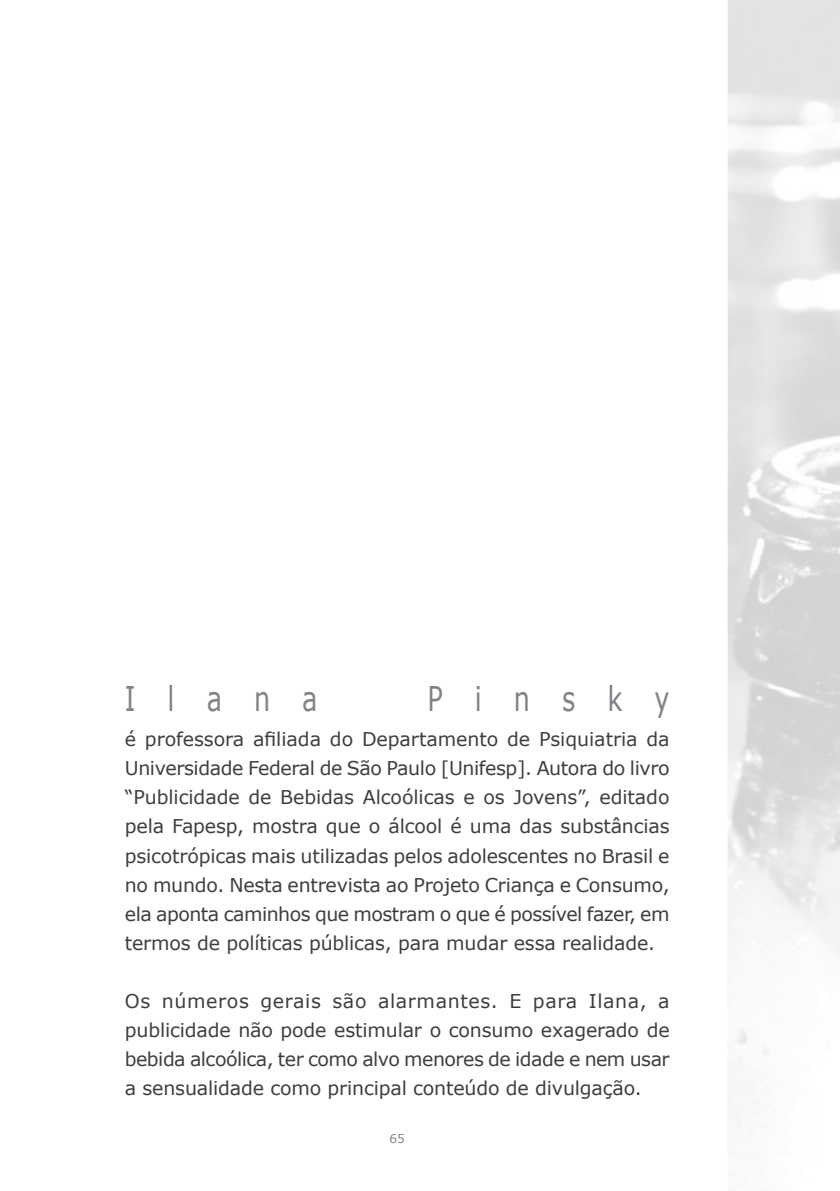
<style>
.page{position:relative;width:840px;height:1191px;background:#fff}
.page>*{position:absolute;margin:0;border:0;box-sizing:border-box;transform-origin:0 0}
.Texto_apresentaçao{font:34px "Verdana";letter-spacing:1.255em;color:#808285;scale:.75 1}
.Texto_apresentaçao-2{font:19px/29px "Verdana";letter-spacing:-.01em;color:#3e3e3f;text-align:justify}
.t1{font:12px "Verdana";color:#808285}
</style>
<div class="page">
<svg style="left:727px;top:0;width:112px;height:1124px"></svg>
<p class="Texto_apresentaçao" style="left:125px;top:677px;width:258px">Ilana</p>
<p class="Texto_apresentaçao" style="left:427px;top:677px;width:324px">Pinsky</p>
<p class="Texto_apresentaçao-2" style="left:125px;top:724px;width:546px">é professora afiliada do Departamento de Psiquiatria da Universidade Federal de São Paulo [Unifesp]. Autora do livro “Publicidade de Bebidas Alcoólicas e os Jovens”, editado pela Fapesp, mostra que o álcool é uma das substâncias psicotrópicas mais utilizadas pelos adolescentes no Brasil e no mundo. Nesta entrevista ao Projeto Criança e Consumo, ela aponta caminhos que mostram o que é possível fazer, em termos de políticas públicas, para mudar essa realidade.</p>
<p class="Texto_apresentaçao-2" style="left:125px;top:985px;width:546px">Os números gerais são alarmantes. E para Ilana, a publicidade não pode estimular o consumo exagerado de bebida alcoólica, ter como alvo menores de idade e nem usar a sensualidade como principal conteúdo de divulgação.</p>
<p class="t1" style="left:389px;top:1131px;width:17px">65</p>
</div>
